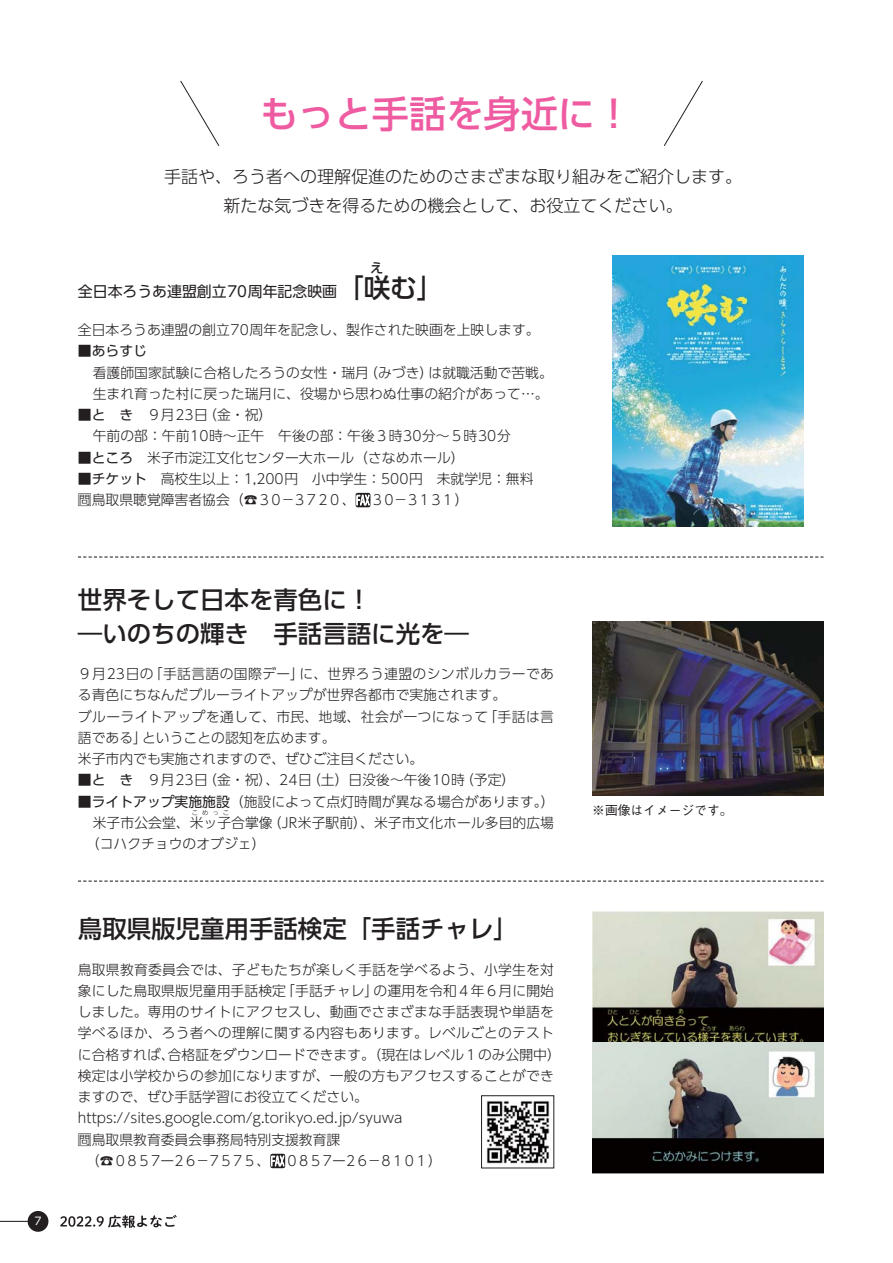
<style>
.page{position:relative;width:893px;height:1263px;background:#fff}
.page>*{position:absolute;margin:0;border:0;box-sizing:border-box;transform-origin:0 0}
.t1{font:37.2px "UD Shin Go Pro Medium 90 msp RKSJ H";color:#ef5ba1}
.t2{font:26.55px "UD Shin Go Pro Medium 90 msp RKSJ H";color:#231f20}
.t3{font:24.45px/34px "UD Shin Go Pro Medium 90 msp RKSJ H";color:#231f20}
.t4{font:16.95px/28.7px "UD Shin Go Pro Light 90 msp RKSJ H";color:#231f20;text-align:center}
.t5{font:14.85px "UD Shin Go Pro Regular 90 msp RKSJ H";color:#231f20}
.t6{font:13.8px/21.3px "UD Shin Go Pro Light 90 msp RKSJ H";color:#231f20}
.t7{font:13.8px "UD Shin Go Pro Light 90 msp RKSJ H";letter-spacing:-.15em;color:#231f20}
.t8{font:13.8px "UD Shin Go Pro Regular 90 msp RKSJ H";color:#231f20}
.t9{font:13.35px "UD Shin Go Pro Medium 90 msp RKSJ H";color:#231f20}
.t10{font:12.75px "Gothic BBB Pro Medium 90 msp RKSJ H";color:#231f20}
.t11{font:10.65px "UD Shin Go Pro Regular 90 msp RKSJ H";color:#fff}
.t12{font:6.45px "UD Shin Go Pro Light 90 msp RKSJ H";color:#231f20}
.s1{font-family:"UD Shin Go Pro Medium 90 msp RKSJ H";font-size:26.55px}
.s2{font-family:"UD Shin Go Pro Regular 90 msp RKSJ H"}
</style>
<div class="page">
<hr style="left:0;top:1221px;width:30px;height:1px;background:#231f20">
<div style="left:28px;top:1211px;width:20px;height:21px;background:#231f20;border-radius:50%"></div>
<svg style="left:60px;top:1215px;width:117px;height:13px"></svg>
<img style="left:612px;top:256px;width:191px;height:271px">
<svg style="left:356px;top:492px;width:14px;height:16px"></svg>
<img style="left:592px;top:622px;width:231px;height:173px">
<img style="left:592px;top:911px;width:231px;height:263px">
<svg style="left:270px;top:1154px;width:15px;height:14px"></svg>
<svg style="left:271px;top:1153px;width:14px;height:16px"></svg>
<img style="left:486px;top:1101px;width:64px;height:63px">
<svg style="left:78px;top:881px;width:745px;height:1px"></svg>
<svg style="left:78px;top:557px;width:745px;height:1px"></svg>
<svg style="left:180px;top:81px;width:40px;height:65px"></svg>
<svg style="left:663px;top:80px;width:40px;height:66px"></svg>
<p class="t11" style="left:33px;top:1217px;width:12px">７</p>
<h1 class="t1" style="left:260px;top:100px;width:373px">もっと手話を身近に！</h1>
<p class="t4" style="left:164px;top:165px;width:580px">手話や、ろう者への理解促進のためのさまざまな取り組みをご紹介します。新たな気づきを得るための機会として、お役立てください。</p>
<p class="t9" style="left:370px;top:263px;width:15px">え</p>
<p class="t5" style="left:78px;top:286px;width:314px">全日本ろうあ連盟創立70周年記念映画<span class="s1">「咲</span></p>
<h2 class="t2" style="left:390px;top:278px;width:55px">む」</h2>
<p class="t6" style="left:78px;top:321px;width:463px">全日本ろうあ連盟の創立70周年を記念し、製作された映画を上映します。</p>
<p class="t8" style="left:78px;top:346px;width:71px">■あらすじ</p>
<p class="t6" style="left:93px;top:364px;width:461px">看護師国家試験に合格したろうの女性・瑞月（みづき）は就職活動で苦戦。生まれ育った村に戻った瑞月に、役場から思わぬ仕事の紹介があって…。</p>
<p class="t6" style="left:93px;top:406px;width:419px;text-indent:-15px"><span class="s2">■と き</span>　９月23日（金・祝）<br>午前の部：午前10時～正午　午後の部：午後３時30分～５時30分</p>
<p class="t6" style="left:78px;top:449px;width:388px"><span class="s2">■ところ</span>　米子市淀江文化センター大ホール（さなめホール）</p>
<p class="t6" style="left:78px;top:470px;width:457px"><span class="s2">■チケット</span>　高校生以上：1,200円　小中学生：500円　未就学児：無料問鳥取県聴覚障害者協会（☎３０－３７２０、 ３０－３１３１）</p>
<h3 class="t3" style="left:78px;top:586px;width:393px">世界そして日本を青色に！<br>―いのちの輝き　手話言語に光を―</h3>
<p class="t6" style="left:78px;top:665px;width:478px">９月23日の「手話言語の国際デー」に、世界ろう連盟のシンボルカラーである青色にちなんだブルーライトアップが世界各都市で実施されます。<br>ブルーライトアップを通して、市民、地域、社会が一つになって「手話は言語である」ということの認知を広めます。<br>米子市内でも実施されますので、ぜひご注目ください。</p>
<p class="t6" style="left:78px;top:771px;width:439px"><span class="s2">■と き</span>　９月23日（金・祝）、24日（土）日没後～午後10時（予定）</p>
<p class="t6" style="left:78px;top:793px;width:478px;text-align:right"><span class="s2">■ライトアップ実施施設</span>（施設によって点灯時間が異なる場合があります。）米子市公会堂、米ッ子合掌像（JR米子駅前）、米子市文化ホール多目的広場</p>
<p class="t12" style="left:192px;top:810px;width:39px">こめっこ</p>
<p class="t6" style="left:86px;top:835px;width:181px">（コハクチョウのオブジェ）</p>
<h3 class="t3" style="left:78px;top:915px;width:441px">鳥取県版児童用手話検定「手話チャレ」</h3>
<p class="t6" style="left:78px;top:961px;width:478px">鳥取県教育委員会では、子どもたちが楽しく手話を学べるよう、小学生を対</p>
<p class="t6" style="left:78px;top:982px;width:478px">象にした鳥取県版児童用手話検定「手話チャレ」の運用を令和４年６月に開始</p>
<p class="t6" style="left:78px;top:1003px;width:478px">しました。専用のサイトにアクセスし、動画でさまざまな手話表現や単語を</p>
<p class="t6" style="left:78px;top:1024px;width:478px">学べるほか、ろう者への理解に関する内容もあります。レベルごとのテスト</p>
<p class="t6" style="left:78px;top:1046px;width:484px">に合格すれば、合格証をダウンロードできます。（現在はレベル１のみ公開中）</p>
<p class="t6" style="left:78px;top:1067px;width:477px">検定は小学校からの参加になりますが、一般の方もアクセスすることができ</p>
<p class="t6" style="left:78px;top:1088px;width:292px">ますので、ぜひ手話学習にお役立てください。</p>
<p class="t6" style="left:78px;top:1109px;width:326px">https://sites.google.com/g.torikyo.ed.jp/syuwa</p>
<p class="t6" style="left:78px;top:1131px;width:264px">問鳥取県教育委員会事務局特別支援教育課</p>
<p class="t7" style="left:86px;top:1156px;width:358px">（☎０８５７ー２６－７５７５、 ０８５７ー２６－８１０１）</p>
<p class="t10" style="left:592px;top:805px;width:142px">※画像はイメージです。</p>
</div>
